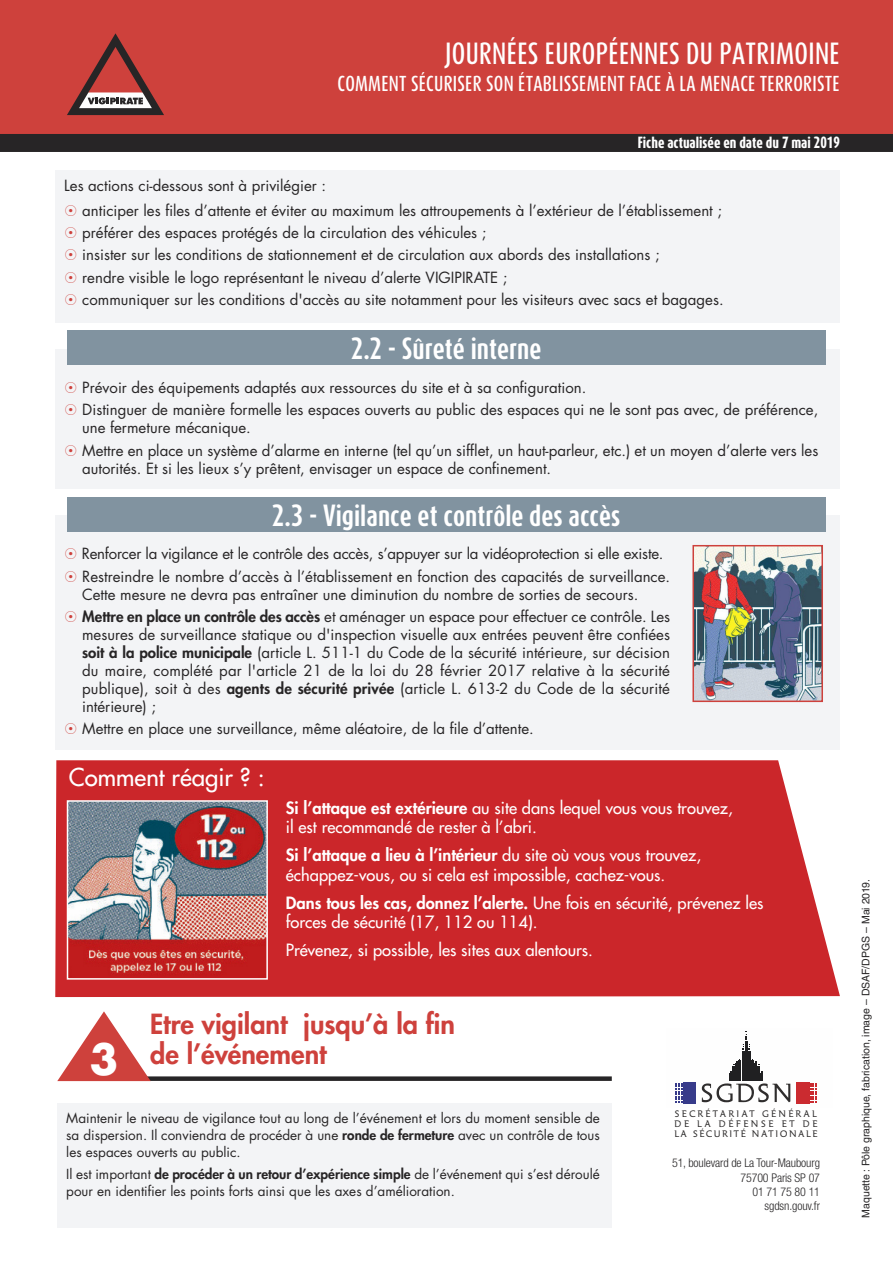
<style>
.page{position:relative;width:893px;height:1263px;background:#fff}
.page>*{position:absolute;margin:0;border:0;box-sizing:border-box;transform-origin:0 0}
.t1{font:800 27px/30px "Futura Std";color:#ce413c}
.t2{font:700 25.5px "Dax Compact";color:#fff}
.t3{font:500 25.5px "Dax Compact";letter-spacing:.015em;color:#fff}
.t4{font:500 24px "Futura Std";color:#fff}
.t5{font:500 18px "Dax Compact";letter-spacing:.015em;color:#fff}
.t6{font:500 16.5px/19.5px "Futura Std";color:#fff}
.t7{font:15px/22.2px "Futura Std";color:#272526}
.t8{font:13.5px/17.2px "Futura Std";color:#272526;text-align:justify}
.t9{font:800 13.5px "Dax Compact";color:#fff}
.t10{font:300 condensed 12px/14.4px "Helvetica Neue LT Pro";letter-spacing:-.01em;color:#272526;text-align:right}
.t11{font:10.5px "Helvetica LT Std";color:#272526}
.t12{font:9.6px/9.8px "Marechal Juin Pro";letter-spacing:.235em;color:#2f2d2d;text-align:justify}
.s1{font-weight:800}
.s2{font-family:"Futura";font-weight:700;font-size:42px;color:#fff}
</style>
<div class="page">
<svg style="left:0;top:0;width:893px;height:152px;background:#b93d39"></svg>
<svg style="left:67px;top:33px;width:97px;height:82px;background:#a84b48"></svg>
<div style="left:55px;top:349px;width:785px;height:140px;background:#f3f4f6"></div>
<div style="left:55px;top:170px;width:785px;height:153px;background:#f3f4f6"></div>
<div style="left:67px;top:331px;width:758px;height:34px;background:#8193a0"></div>
<div style="left:55px;top:516px;width:785px;height:234px;background:#f3f4f6"></div>
<div style="left:67px;top:497px;width:758px;height:34px;background:#8193a0"></div>
<svg style="left:676px;top:1082px;width:20px;height:21px"></svg>
<svg style="left:796px;top:1082px;width:21px;height:21px"></svg>
<svg style="left:702px;top:1031px;width:88px;height:71px"></svg>
<img style="left:695px;top:548px;width:125px;height:151px">
<div style="left:692px;top:545px;width:131px;height:157px;border:2px solid #ce413c"></div>
<div style="left:55px;top:760px;width:785px;height:237px;background:#cb262a"></div>
<img style="left:70px;top:803px;width:195px;height:173px">
<div style="left:67px;top:800px;width:201px;height:179px;border:2px solid #fff"></div>
<div style="left:108px;top:1076px;width:504px;height:5px;background:#272526"></div>
<svg style="left:57px;top:1011px;width:94px;height:70px"></svg>
<div style="left:57px;top:1103px;width:555px;height:124px;background:#f3f4f6"></div>
<h2 class="t3" style="left:445px;top:37px;width:396px">JOURNÉES EUROPÉENNES DU PATRIMOINE</h2>
<p class="t5" style="left:337px;top:72px;width:504px">COMMENT SÉCURISER SON ÉTABLISSEMENT FACE À LA MENACE TERRORISTE</p>
<p class="t9" style="left:638px;top:134px;width:204px">Fiche actualisée en date du 7 mai 2019</p>
<p class="t7" style="left:82px;top:175px;width:641px;line-height:24.5px;text-indent:-18px">Les actions ci-dessous sont à privilégier :<br>anticiper les files d’attente et éviter au maximum les attroupements à l’extérieur de l’établissement ;</p>
<p class="t7" style="left:82px;top:223px;width:643px">préférer des espaces protégés de la circulation des véhicules ;<br>insister sur les conditions de stationnement et de circulation aux abords des installations ;<br>rendre visible le logo représentant le niveau d’alerte VIGIPIRaTE ;<br>communiquer sur les conditions d'accès au site notamment pour les visiteurs avec sacs et bagages.</p>
<h2 class="t2" style="left:351px;top:332px;width:192px">2.2 - Sûreté interne</h2>
<p class="t7" style="left:82px;top:378px;width:738px">Prévoir des équipements adaptés aux ressources du site et à sa configuration.<br>Distinguer de manière formelle les espaces ouverts au public des espaces qui ne le sont pas avec, de préférence,</p>
<p class="t7" style="left:82px;top:418px;width:738px">une fermeture mécanique.<br>Mettre en place un système d’alarme en interne (tel qu’un sifflet, un haut-parleur, etc.) et un moyen d’alerte vers les</p>
<p class="t7" style="left:82px;top:458px;width:471px">autorités. Et si les lieux s’y prêtent, envisager un espace de confinement.</p>
<h2 class="t2" style="left:272px;top:498px;width:350px">2.3 - Vigilance et contrôle des accès</h2>
<p class="t7" style="left:82px;top:544px;width:590px">Renforcer la vigilance et le contrôle des accès, s’appuyer sur la vidéoprotection si elle existe.<br>Restreindre le nombre d’accès à l’établissement en fonction des capacités de surveillance.</p>
<p class="t7" style="left:82px;top:584px;width:590px">Cette mesure ne devra pas entraîner une diminution du nombre de sorties de secours.<br><span class="s1">Mettre en place un contrôle des accès</span> et aménager un espace pour effectuer ce contrôle. Les</p>
<p class="t7" style="left:82px;top:627px;width:589px;line-height:18px;text-align:justify">mesures de surveillance statique ou d'inspection visuelle aux entrées peuvent être confiées <span class="s1">soit à la police municipale</span> (article L. 511-1 du Code de la sécurité intérieure, sur décision du maire, complété par l'article 21 de la loi du 28 février 2017 relative à la sécurité publique), soit à des <span class="s1">agents de sécurité privée</span> (article L. 613-2 du Code de la sécurité intérieure) ;</p>
<p class="t7" style="left:82px;top:719px;width:453px">Mettre en place une surveillance, même aléatoire, de la file d’attente.</p>
<h3 class="t4" style="left:69px;top:765px;width:197px">Comment réagir ? :</h3>
<p class="t6" style="left:286px;top:799px;width:448px"><span class="s1">Si l’attaque est extérieure</span> au site dans lequel vous vous trouvez, il est recommandé de rester à l’abri.</p>
<p class="t6" style="left:286px;top:847px;width:417px"><span class="s1">Si l’attaque a lieu à l’intérieur</span> du site où vous vous trouvez, échappez-vous, ou si cela est impossible, cachez-vous.</p>
<p class="t6" style="left:286px;top:894px;width:479px"><span class="s1">Dans tous les cas, donnez l’alerte.</span> Une fois en sécurité, prévenez les forces de sécurité (17, 112 ou 114).</p>
<p class="t6" style="left:286px;top:942px;width:309px">Prévenez, si possible, les sites aux alentours.</p>
<h1 class="t1" style="left:90px;top:1011px;width:367px;text-indent:60px">Etre vigilant jusqu’à la fin<br><span class="s2">3</span> de l’événement</h1>
<p class="t8" style="left:66px;top:1110px;width:535px">Maintenir le niveau de vigilance tout au long de l’événement et lors du moment sensible de sa dispersion. Il conviendra de procéder à une <span class="s1">ronde de fermeture</span> avec un contrôle de tous les espaces ouverts au public.</p>
<p class="t8" style="left:66px;top:1166px;width:535px">Il est important <span class="s1">de procéder à un retour d’expérience simple</span> de l’événement qui s’est déroulé pour en identifier les points forts ainsi que les axes d’amélioration.</p>
<p class="t12" style="left:674px;top:1110px;width:144px">SECRÉTARIAT GÉNÉRAL DE LA DÉFENSE ET DE LA SÉCURITÉ NATIONALE</p>
<p class="t10" style="left:672px;top:1157px;width:150px">51, boulevard de La Tour-Maubourg<br>75700 Paris SP 07<br>01 71 75 80 11<br>sgdsn.gouv.fr</p>
<p class="t11" style="left:862px;top:1218px;width:340px;rotate:-90deg">Maquette : Pôle graphique, fabrication, image – DSAF/DPGS – Mai 2019.</p>
</div>
